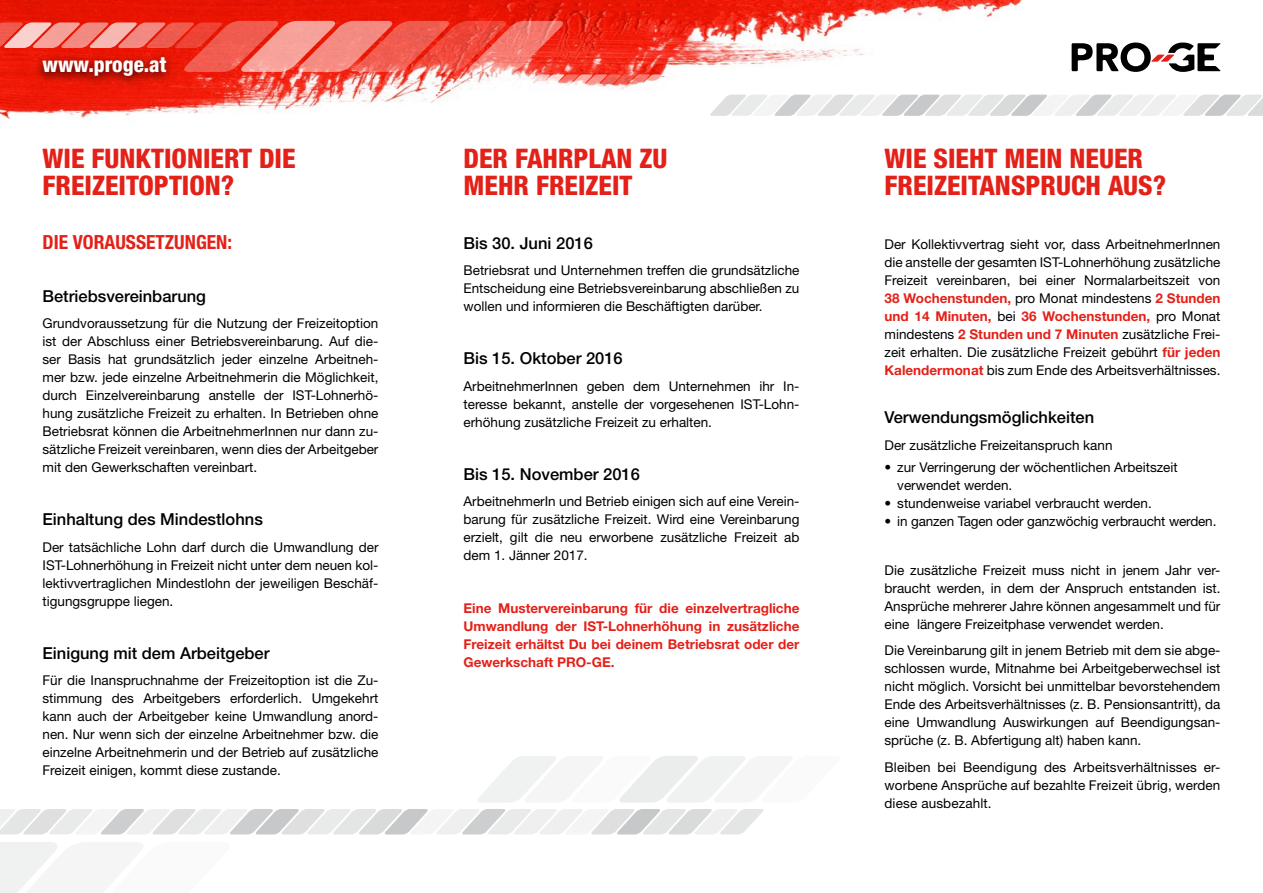
<style>
.page{position:relative;width:1263px;height:893px;background:#fff}
.page>*{position:absolute;margin:0;border:0;box-sizing:border-box;transform-origin:0 0}
.t1{font:800 condensed 27px/27px "Helvetica Neue LT Std";color:#e32119}
.t2{font:800 condensed 21px "Helvetica Neue LT Std";color:#fff}
.t3{font:700 condensed 19.5px "Helvetica Neue LT Std";color:#e32119}
.t4{font:500 16.5px "Helvetica Neue LT Std";color:#000}
.t5{font:13.5px/18px "Helvetica Neue LT Std";color:#000;text-align:justify}
.t6{font:700 13.5px/18px "Helvetica Neue LT Std";color:#e32119;text-align:justify}
.s1{font-weight:700;color:#e32119}
</style>
<div class="page">
<img style="left:0;top:0;width:1260px;height:123px">
<svg style="left:478px;top:756px;width:267px;height:47px"></svg>
<svg style="left:0;top:842px;width:57px;height:51px"></svg>
<svg style="left:710px;top:95px;width:553px;height:21px"></svg>
<svg style="left:0;top:809px;width:763px;height:25px"></svg>
<svg style="left:0;top:21px;width:921px;height:66px"></svg>
<div style="left:1051px;top:22px;width:189px;height:70px;background:#fff"></div>
<svg style="left:1071px;top:43px;width:150px;height:29px"></svg>
<div style="left:34px;top:51px;width:141px;height:36px;background:#000;opacity:.75"></div>
<h2 class="t2" style="left:43px;top:51px;width:125px">www.proge.at</h2>
<h1 class="t1" style="left:43px;top:145px;width:255px">WIE FUNKTIONIERT DIE<br>FREIZEITOPTION?</h1>
<h3 class="t3" style="left:43px;top:230px;width:191px">DIE VORAUSSETZUNGEN:</h3>
<p class="t4" style="left:43px;top:286px;width:165px">Betriebsvereinbarung</p>
<p class="t5" style="left:43px;top:314px;width:337px">Grundvoraussetzung für die Nutzung der Freizeitoption ist der Abschluss einer Betriebsvereinbarung. Auf die&shy;ser Basis hat grundsätzlich jeder einzelne Arbeitneh&shy;mer bzw. jede einzelne Arbeitnehmerin die Möglichkeit, durch Einzelvereinbarung anstelle der IST-Lohnerhö&shy;hung zusätzliche Freizeit zu erhalten. In Betrieben ohne Betriebsrat können die ArbeitnehmerInnen nur dann zu&shy;sätzliche Freizeit vereinbaren, wenn dies der Arbeitgeber mit den Gewerkschaften vereinbart.</p>
<p class="t4" style="left:43px;top:509px;width:222px">Einhaltung des Mindestlohns</p>
<p class="t5" style="left:43px;top:538px;width:337px">Der tatsächliche Lohn darf durch die Umwandlung der IST-Lohnerhöhung in Freizeit nicht unter dem neuen kol&shy;lektivvertraglichen Mindestlohn der jeweiligen Beschäf&shy;tigungsgruppe liegen.</p>
<p class="t4" style="left:43px;top:643px;width:229px">Einigung mit dem Arbeitgeber</p>
<p class="t5" style="left:43px;top:671px;width:337px">Für die Inanspruchnahme der Freizeitoption ist die Zu&shy;stimmung des Arbeitgebers erforderlich. Umgekehrt kann auch der Arbeitgeber keine Umwandlung anord&shy;nen. Nur wenn sich der einzelne Arbeitnehmer bzw. die einzelne Arbeitnehmerin und der Betrieb auf zusätzliche Freizeit einigen, kommt diese zustande.</p>
<h1 class="t1" style="left:463px;top:145px;width:206px">DER FAHRPLAN ZU<br>MEHR FREIZEIT</h1>
<p class="t4" style="left:463px;top:233px;width:131px">Bis 30. Juni 2016</p>
<p class="t5" style="left:463px;top:261px;width:337px">Betriebsrat und Unternehmen treffen die grundsätzliche Entscheidung eine Betriebsvereinbarung abschließen zu wollen und informieren die Beschäftigten darüber.</p>
<p class="t4" style="left:463px;top:348px;width:161px">Bis 15. Oktober 2016</p>
<p class="t5" style="left:463px;top:377px;width:337px">ArbeitnehmerInnen geben dem Unternehmen ihr In&shy;teresse bekannt, anstelle der vorgesehenen IST-Lohn&shy;erhöhung zusätzliche Freizeit zu erhalten.</p>
<p class="t4" style="left:463px;top:464px;width:178px">Bis 15. November 2016</p>
<p class="t5" style="left:463px;top:492px;width:337px">ArbeitnehmerIn und Betrieb einigen sich auf eine Verein&shy;barung für zusätzliche Freizeit. Wird eine Vereinbarung erzielt, gilt die neu erworbene zusätzliche Freizeit ab dem 1. Jänner 2017.</p>
<p class="t6" style="left:463px;top:599px;width:337px">Eine Mustervereinbarung für die einzelvertragliche Umwandlung der IST-Lohnerhöhung in zusätzliche Freizeit erhältst Du bei deinem Betriebsrat oder der Gewerkschaft PRO-GE.</p>
<h1 class="t1" style="left:884px;top:145px;width:283px">WIE SIEHT MEIN NEUER<br>FREIZEITANSPRUCH AUS?</h1>
<p class="t5" style="left:884px;top:235px;width:337px">Der Kollektivvertrag sieht vor, dass ArbeitnehmerInnen die anstelle der gesamten IST-Lohnerhöhung zusätzliche Freizeit vereinbaren, bei einer Normalarbeitszeit von <span class="s1">38 Wochenstunden,</span> pro Monat mindestens <span class="s1">2 Stunden und 14 Minuten,</span> bei <span class="s1">36 Wochenstunden,</span> pro Monat mindestens <span class="s1">2 Stunden und 7 Minuten</span> zusätzliche Frei&shy;zeit erhalten. Die zusätzliche Freizeit gebührt <span class="s1">für jeden Kalendermonat</span> bis zum Ende des Arbeitsverhältnisses.</p>
<p class="t4" style="left:884px;top:408px;width:211px">Verwendungsmöglichkeiten</p>
<p class="t5" style="left:884px;top:436px;width:229px">Der zusätzliche Freizeitanspruch kann</p>
<p class="t5" style="left:897px;top:458px;width:282px;text-indent:-13px">• zur Verringerung der wöchentlichen Arbeitszeit verwendet werden.</p>
<p class="t5" style="left:884px;top:494px;width:269px">• stundenweise variabel verbraucht werden.</p>
<p class="t5" style="left:884px;top:512px;width:333px">• in ganzen Tagen oder ganzwöchig verbraucht werden.</p>
<p class="t5" style="left:884px;top:561px;width:337px">Die zusätzliche Freizeit muss nicht in jenem Jahr ver&shy;braucht werden, in dem der Anspruch entstanden ist.<br>Ansprüche mehrerer Jahre können angesammelt und für eine längere Freizeitphase verwendet werden.</p>
<p class="t5" style="left:884px;top:641px;width:337px">Die Vereinbarung gilt in jenem Betrieb mit dem sie abge&shy;schlossen wurde, Mitnahme bei Arbeitgeberwechsel ist nicht möglich. Vorsicht bei unmittelbar bevorstehendem Ende des Arbeitsverhältnisses (z. B. Pensionsantritt), da eine Umwandlung Auswirkungen auf Beendigungsan&shy;sprüche (z. B. Abfertigung alt) haben kann.</p>
<p class="t5" style="left:884px;top:758px;width:337px">Bleiben bei Beendigung des Arbeitsverhältnisses er&shy;worbene Ansprüche auf bezahlte Freizeit übrig, werden diese ausbezahlt.</p>
</div>
